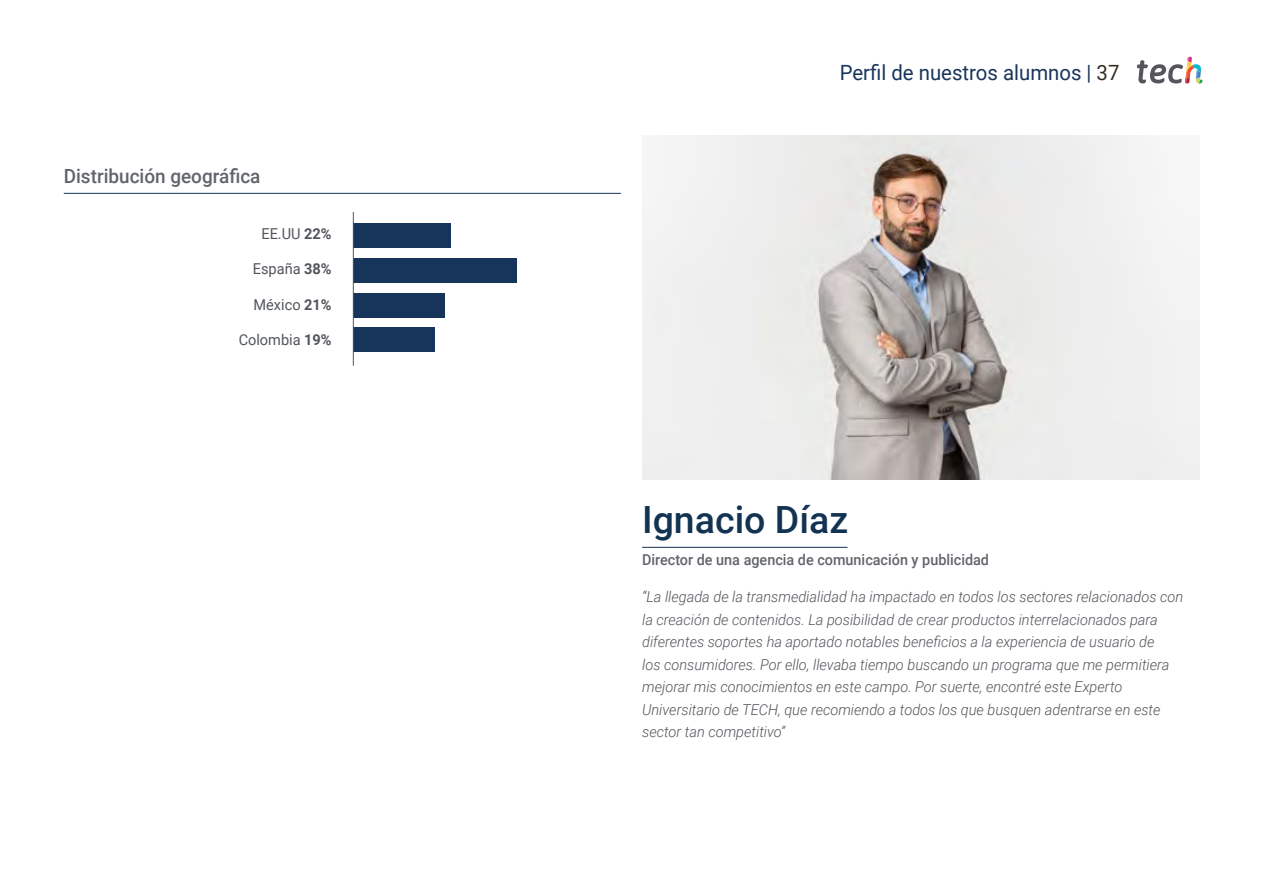
<style>
.page{position:relative;width:1263px;height:893px;background:#fff}
.page>*{position:absolute;margin:0;border:0;box-sizing:border-box;transform-origin:0 0}
.t1{font:500 37.5px "Roboto";color:#123352}
.t2{font:21px "Roboto";color:#1a355c}
.t3{font:500 19.5px "Roboto";color:#61646a}
.t4{font:italic 300 15px/22.5px "Roboto";color:#52555b}
.t5{font:500 15px "Roboto";color:#61646a;scale:.96 1}
.t6{font:15px "Roboto";color:#52555b}
.s1{font-weight:700}
.s2{color:#312e20}
</style>
<div class="page">
<svg style="left:1137px;top:57px;width:65px;height:27px"></svg>
<hr style="left:642px;top:547px;width:205px;height:1px;background:#123352">
<hr style="left:64px;top:193px;width:557px;height:1px;background:#17355b">
<div style="left:353px;top:223px;width:98px;height:25px;background:#17355b"></div>
<div style="left:353px;top:258px;width:163px;height:25px;background:#17355b"></div>
<div style="left:353px;top:293px;width:91px;height:24px;background:#17355b"></div>
<div style="left:353px;top:327px;width:82px;height:25px;background:#17355b"></div>
<hr style="left:353px;top:212px;width:1px;height:154px;background:#52555b">
<img style="left:642px;top:136px;width:557px;height:343px">
<h3 class="t3" style="left:64px;top:162px;width:198px">Distribución geográfica</h3>
<p class="t6" style="left:261px;top:223px;width:72px">EE.UU <span class="s1">22%</span></p>
<p class="t6" style="left:253px;top:258px;width:80px">España <span class="s1">38%</span></p>
<p class="t6" style="left:254px;top:294px;width:80px">México <span class="s1">21%</span></p>
<p class="t6" style="left:239px;top:329px;width:95px">Colombia <span class="s1">19%</span></p>
<h2 class="t2" style="left:840px;top:57px;width:281px">Perfil de nuestros alumnos | <span class="s2">37</span></h2>
<h1 class="t1" style="left:642px;top:493px;width:208px">Ignacio Díaz</h1>
<p class="t5" style="left:642px;top:549px;width:363px">Director de una agencia de comunicación y publicidad</p>
<p class="t4" style="left:642px;top:585px;width:543px">“La llegada de la transmedialidad ha impactado en todos los sectores relacionados con la creación de contenidos. La posibilidad de crear productos interrelacionados para diferentes soportes ha aportado notables beneficios a la experiencia de usuario de<br>los consumidores. Por ello, llevaba tiempo buscando un programa que me permitiera mejorar mis conocimientos en este campo. Por suerte, encontré este Experto Universitario de TECH, que recomiendo a todos los que busquen adentrarse en este sector tan competitivo”</p>
</div>
